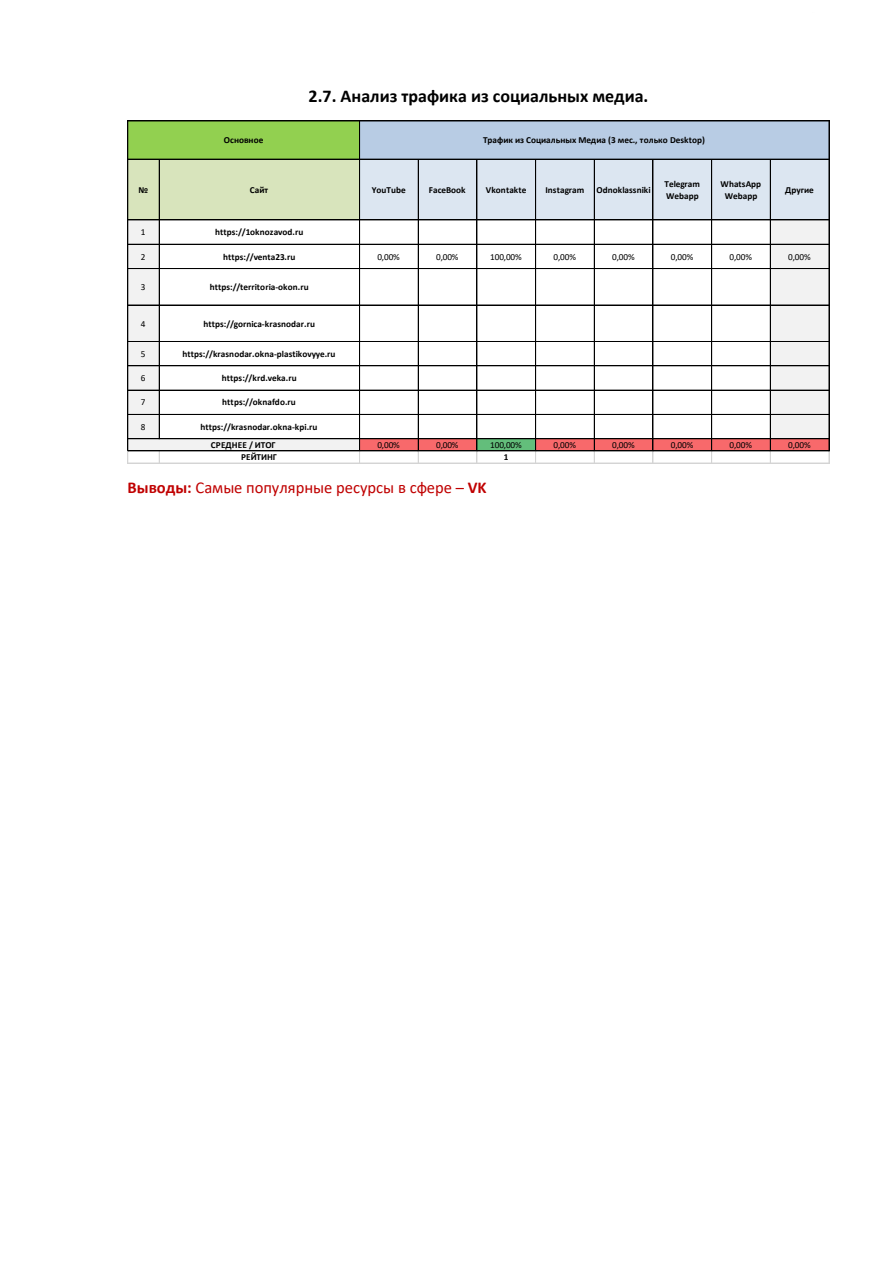
<style>
.page{position:relative;width:893px;height:1263px;background:#fff}
.page>*{position:absolute;margin:0;border:0;box-sizing:border-box;transform-origin:0 0}
.t1{font:700 18px "Calibri";color:#000}
.t2{font:16.5px "Calibri";color:#c00000}
.t3{font:700 9.3px/12.1px "Calibri";letter-spacing:.005em;color:#000}
.t4{font:9.3px "Calibri";letter-spacing:-.01em;color:#000}
.s1{font-weight:700}
</style>
<div class="page">
<div style="left:128px;top:121px;width:232px;height:38px;background:#92d050"></div>
<div style="left:359px;top:121px;width:470px;height:38px;background:#b8cce4"></div>
<div style="left:128px;top:159px;width:232px;height:61px;background:#d8e4bc"></div>
<div style="left:359px;top:159px;width:470px;height:61px;background:#dce6f1"></div>
<div style="left:128px;top:220px;width:31px;height:219px;background:#f2f2f2"></div>
<div style="left:770px;top:220px;width:59px;height:219px;background:#f2f2f2"></div>
<div style="left:128px;top:438px;width:232px;height:13px;background:#f2f2f2"></div>
<div style="left:359px;top:438px;width:118px;height:13px;background:#f8696b"></div>
<div style="left:477px;top:438px;width:59px;height:13px;background:#63be7b"></div>
<div style="left:535px;top:438px;width:294px;height:13px;background:#f8696b"></div>
<hr style="left:128px;top:121px;width:1px;height:330px;background:#000">
<hr style="left:159px;top:159px;width:1px;height:280px;background:#000">
<hr style="left:359px;top:121px;width:1px;height:330px;background:#000">
<hr style="left:418px;top:159px;width:1px;height:292px;background:#000">
<hr style="left:477px;top:159px;width:1px;height:292px;background:#000">
<hr style="left:535px;top:159px;width:1px;height:292px;background:#000">
<hr style="left:594px;top:159px;width:1px;height:292px;background:#000">
<hr style="left:653px;top:159px;width:1px;height:292px;background:#000">
<hr style="left:711px;top:159px;width:1px;height:292px;background:#000">
<hr style="left:770px;top:159px;width:1px;height:292px;background:#000">
<hr style="left:829px;top:121px;width:1px;height:330px;background:#000">
<svg style="left:829px;top:451px;width:1px;height:12px"></svg>
<hr style="left:128px;top:121px;width:701px;height:1px;background:#000">
<hr style="left:128px;top:159px;width:701px;height:1px;background:#000">
<hr style="left:128px;top:220px;width:701px;height:1px;background:#000">
<hr style="left:128px;top:244px;width:701px;height:1px;background:#000">
<hr style="left:128px;top:268px;width:701px;height:1px;background:#000">
<hr style="left:128px;top:305px;width:701px;height:1px;background:#000">
<hr style="left:128px;top:341px;width:701px;height:1px;background:#000">
<hr style="left:128px;top:366px;width:701px;height:1px;background:#000">
<hr style="left:128px;top:390px;width:701px;height:1px;background:#000">
<hr style="left:128px;top:414px;width:701px;height:1px;background:#000">
<hr style="left:128px;top:438px;width:701px;height:1px;background:#000">
<hr style="left:128px;top:451px;width:701px;height:1px;background:#000">
<hr style="left:128px;top:463px;width:701px;height:1px;background:#d4d4d4">
<h1 class="t1" style="left:309px;top:83px;width:341px">2.7. Анализ трафика из социальных медиа.</h1>
<p class="t3" style="left:224px;top:134px;width:41px">Основное</p>
<p class="t3" style="left:483px;top:134px;width:224px">Трафик из Социальных Медиа (3 мес., только Desktop)</p>
<p class="t3" style="left:138px;top:184px;width:11px">№</p>
<p class="t3" style="left:250px;top:184px;width:20px">Сайт</p>
<p class="t3" style="left:372px;top:184px;width:35px">YouTube</p>
<p class="t3" style="left:429px;top:184px;width:38px">FaceBook</p>
<p class="t3" style="left:486px;top:184px;width:42px">Vkontakte</p>
<p class="t3" style="left:545px;top:184px;width:40px">Instagram</p>
<p class="t3" style="left:597px;top:184px;width:56px">Odnoklassniki</p>
<p class="t3" style="left:664px;top:177px;width:37px">Telegram<br>Webapp</p>
<p class="t3" style="left:721px;top:177px;width:42px;text-align:center">WhatsApp<br>Webapp</p>
<p class="t3" style="left:785px;top:184px;width:30px">Другие</p>
<p class="t4" style="left:141px;top:226px;width:6px">1</p>
<p class="t3" style="left:215px;top:226px;width:90px">https://1oknozavod.ru</p>
<p class="t4" style="left:141px;top:250px;width:6px">2</p>
<p class="t3" style="left:223px;top:250px;width:74px">https://venta23.ru</p>
<p class="t4" style="left:377px;top:250px;width:24px">0,00%</p>
<p class="t4" style="left:436px;top:250px;width:24px">0,00%</p>
<p class="t4" style="left:490px;top:250px;width:33px">100,00%</p>
<p class="t4" style="left:553px;top:250px;width:24px">0,00%</p>
<p class="t4" style="left:612px;top:250px;width:24px">0,00%</p>
<p class="t4" style="left:671px;top:250px;width:24px">0,00%</p>
<p class="t4" style="left:729px;top:250px;width:24px">0,00%</p>
<p class="t4" style="left:788px;top:250px;width:24px">0,00%</p>
<p class="t4" style="left:141px;top:281px;width:6px">3</p>
<p class="t3" style="left:210px;top:281px;width:101px">https://territoria-okon.ru</p>
<p class="t4" style="left:141px;top:317px;width:6px">4</p>
<p class="t3" style="left:203px;top:317px;width:113px">https://gornica-krasnodar.ru</p>
<p class="t4" style="left:141px;top:347px;width:6px">5</p>
<p class="t3" style="left:182px;top:347px;width:154px">https://krasnodar.okna-plastikovyye.ru</p>
<p class="t4" style="left:141px;top:372px;width:6px">6</p>
<p class="t3" style="left:222px;top:372px;width:76px">https://krd.veka.ru</p>
<p class="t4" style="left:141px;top:396px;width:6px">7</p>
<p class="t3" style="left:222px;top:396px;width:75px">https://oknafdo.ru</p>
<p class="t4" style="left:141px;top:420px;width:6px">8</p>
<p class="t3" style="left:201px;top:420px;width:118px">https://krasnodar.okna-kpi.ru</p>
<p class="t4" style="left:377px;top:439px;width:24px">0,00%</p>
<p class="t4" style="left:436px;top:439px;width:24px">0,00%</p>
<p class="t4" style="left:490px;top:439px;width:33px">100,00%</p>
<p class="t4" style="left:553px;top:439px;width:24px">0,00%</p>
<p class="t4" style="left:612px;top:439px;width:24px">0,00%</p>
<p class="t4" style="left:671px;top:439px;width:24px">0,00%</p>
<p class="t4" style="left:729px;top:439px;width:24px">0,00%</p>
<p class="t4" style="left:788px;top:439px;width:24px">0,00%</p>
<p class="t3" style="left:241px;top:451px;width:37px">РЕЙТИНГ</p>
<p class="t3" style="left:504px;top:451px;width:6px">1</p>
<p class="t3" style="left:211px;top:439px;width:66px">СРЕДНЕЕ / ИТОГ</p>
<h2 class="t2" style="left:128px;top:476px;width:360px"><span class="s1">Выводы:</span> Самые популярные ресурсы в сфере – <span class="s1">VK</span></h2>
</div>
